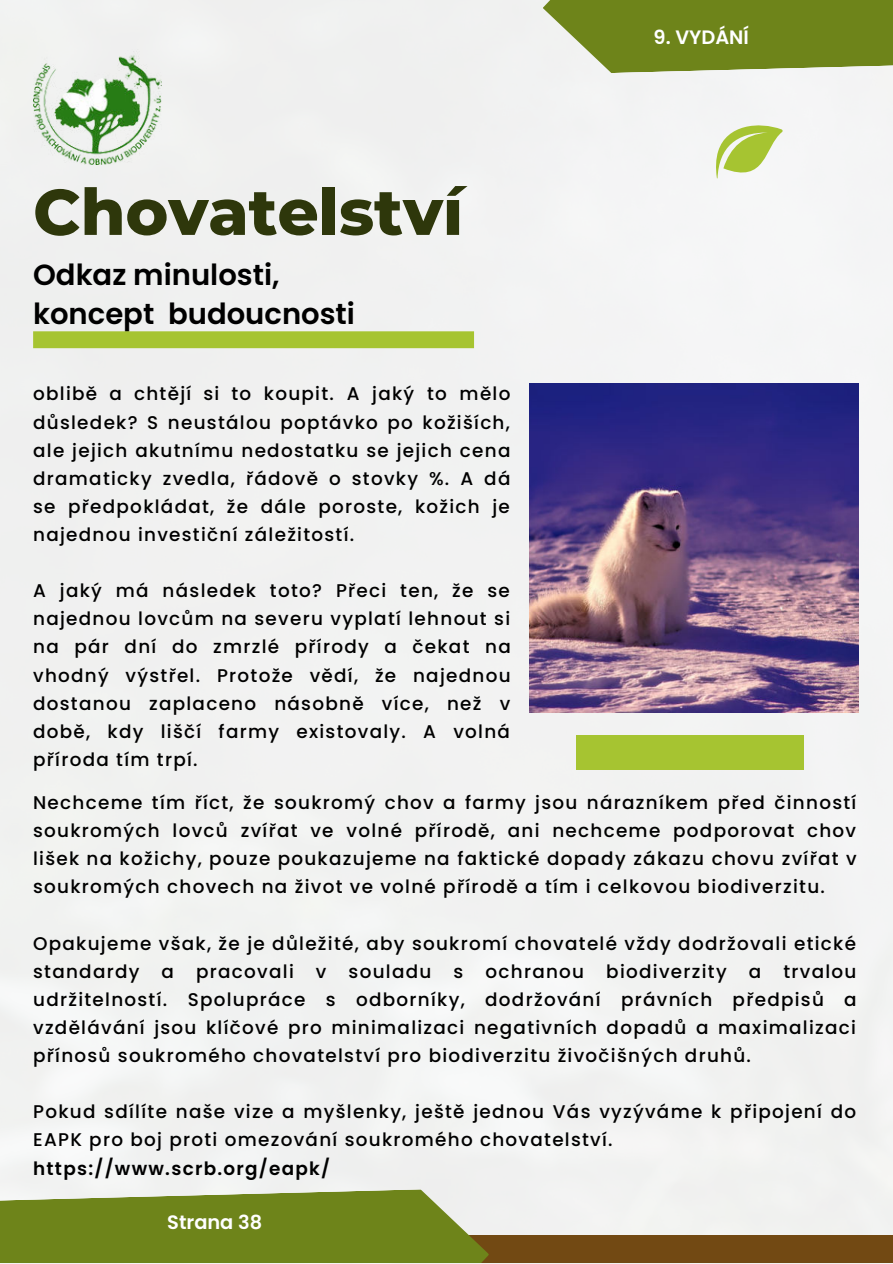
<style>
.page{position:relative;width:893px;height:1264px;background:#fff}
.page>*{position:absolute;margin:0;border:0;box-sizing:border-box;transform-origin:0 0}
.t1{font:800 64.35px "Montserrat";color:#2e370b}
.t2{font:600 29.1px/39.5px "Poppins";color:#000}
.t3{font:600 19.35px "Poppins";color:#fff}
.t4{font:500 18.3px/28px "Poppins";letter-spacing:.07em;color:#000;text-align:justify}
.t5{font:600 18.3px "Poppins";letter-spacing:.07em;color:#000}
</style>
<div class="page">
<div style="left:0;top:0;width:892px;height:1263px;background:#f1f2f1"></div>
<svg style="left:715px;top:121px;width:67px;height:64px"></svg>
<div style="left:576px;top:735px;width:227px;height:34px;background:#a6c431"></div>
<div style="left:227px;top:1235px;width:665px;height:27px;background:#724913"></div>
<svg style="left:0;top:1189px;width:489px;height:73px;background:#7e9135"></svg>
<img style="left:33px;top:50px;width:128px;height:115px">
<svg style="left:542px;top:0;width:350px;height:73px;background:#7f9237"></svg>
<img style="left:529px;top:383px;width:329px;height:329px">
<div style="left:33px;top:331px;width:441px;height:17px;background:#a6c431"></div>
<h1 class="t1" style="left:33px;top:165px;width:431px">Chovatelství</h1>
<h2 class="t2" style="left:33px;top:255px;width:323px">Odkaz minulosti, koncept budoucnosti</h2>
<p class="t3" style="left:653px;top:26px;width:97px">9. VYDÁNÍ</p>
<p class="t4" style="left:33px;top:380px;width:479px">oblibě a chtějí si to koupit. A jaký to mělo důsledek? S neustálou poptávko po kožiších, ale jejich akutnímu nedostatku se jejich cena dramaticky zvedla, řádově o stovky %. A dá se předpokládat, že dále poroste, kožich je najednou investiční záležitostí.</p>
<p class="t4" style="left:33px;top:577px;width:479px">A jaký má následek toto? Přeci ten, že se najednou lovcům na severu vyplatí lehnout si na pár dní do zmrzlé přírody a čekat na vhodný výstřel. Protože vědí, že najednou dostanou zaplaceno násobně více, než v době, kdy liščí farmy existovaly. A volná příroda tím trpí.</p>
<p class="t4" style="left:33px;top:788px;width:825px">Nechceme tím říct, že soukromý chov a farmy jsou nárazníkem před činností soukromých lovců zvířat ve volné přírodě, ani nechceme podporovat chov lišek na kožichy, pouze poukazujeme na faktické dopady zákazu chovu zvířat v soukromých chovech na život ve volné přírodě a tím i celkovou biodiverzitu.</p>
<p class="t4" style="left:33px;top:929px;width:825px">Opakujeme však, že je důležité, aby soukromí chovatelé vždy dodržovali etické standardy a pracovali v souladu s ochranou biodiverzity a trvalou udržitelností. Spolupráce s odborníky, dodržování právních předpisů a vzdělávání jsou klíčové pro minimalizaci negativních dopadů a maximalizaci přínosů soukromého chovatelství pro biodiverzitu živočišných druhů.</p>
<p class="t4" style="left:33px;top:1097px;width:824px">Pokud sdílíte naše vize a myšlenky, ještě jednou Vás vyzýváme k připojení do<br>EAPK pro boj proti omezování soukromého chovatelství.</p>
<p class="t5" style="left:33px;top:1157px;width:298px">https://www.scrb.org/eapk/</p>
<p class="t3" style="left:167px;top:1211px;width:96px">Strana 38</p>
</div>
